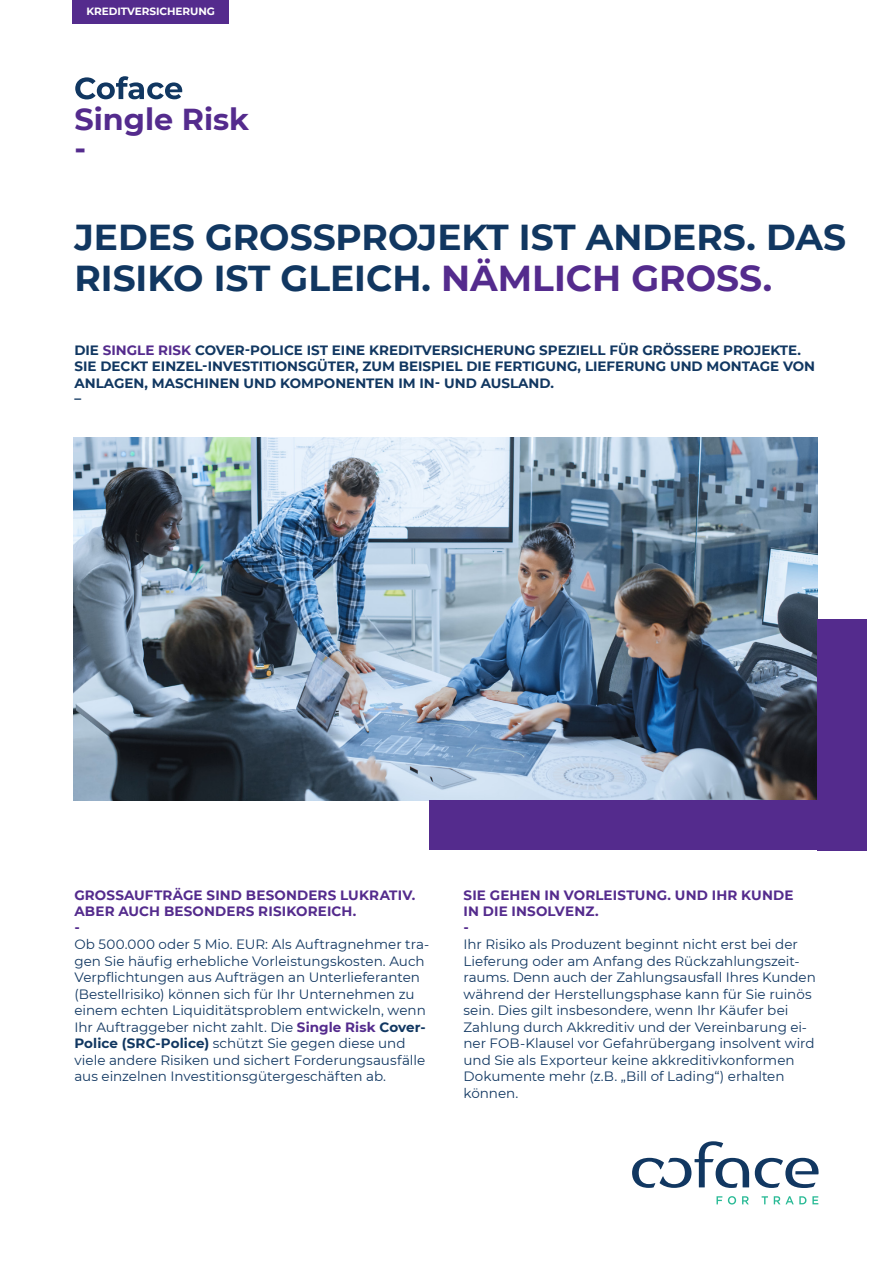
<style>
.page{position:relative;width:893px;height:1263px;background:#fff}
.page>*{position:absolute;margin:0;border:0;box-sizing:border-box;transform-origin:0 0}
.t1{font:700 36px/40.5px "Montserrat";color:#113761}
.t2{font:700 30.3px "Montserrat";color:#542b8d}
.t3{font:13.5px/16.5px "Montserrat";color:#113761}
.t4{font:700 13.5px/16.5px "Montserrat";color:#113761}
.t5{font:700 13.5px/16.5px "Montserrat";letter-spacing:.01em;color:#542b8d}
.t6{font:700 10.5px "Montserrat";letter-spacing:-.005em;color:#fff}
.s1{color:#542b8d}
.s2{font-weight:700;color:#542b8d}
.s3{font-weight:700}
</style>
<div class="page">
<svg style="left:755px;top:1158px;width:64px;height:30px"></svg>
<svg style="left:632px;top:1141px;width:117px;height:47px"></svg>
<svg style="left:716px;top:1196px;width:6px;height:8px"></svg>
<svg style="left:728px;top:1196px;width:8px;height:8px"></svg>
<svg style="left:742px;top:1196px;width:7px;height:8px"></svg>
<svg style="left:762px;top:1196px;width:6px;height:8px"></svg>
<svg style="left:774px;top:1196px;width:32px;height:8px"></svg>
<svg style="left:812px;top:1196px;width:6px;height:8px"></svg>
<img style="left:74px;top:437px;width:744px;height:363px">
<svg style="left:75px;top:76px;width:107px;height:23px"></svg>
<div style="left:818px;top:619px;width:49px;height:231px;background:#542b8d"></div>
<div style="left:429px;top:801px;width:438px;height:49px;background:#542b8d"></div>
<div style="left:72px;top:0;width:157px;height:23px;background:#542b8d"></div>
<p class="t6" style="left:86px;top:4px;width:130px">KREDITVERSICHERUNG</p>
<p class="t2" style="left:74px;top:97px;width:176px">Single Risk</p>
<p class="t2" style="left:75px;top:126px;width:13px">-</p>
<p class="t1" style="left:74px;top:215px;width:773px">JEDES GROSSPROJEKT IST ANDERS. DAS<br>RISIKO IST GLEICH. <span class="s1">NÄMLICH GROSS.</span></p>
<p class="t4" style="left:74px;top:341px;width:742px">DIE <span class="s1">SINGLE RISK</span> COVER-POLICE IST EINE KREDITVERSICHERUNG SPEZIELL FÜR GRÖSSERE PROJEKTE.<br>SIE DECKT EINZEL-INVESTITIONSGÜTER, ZUM BEISPIEL DIE FERTIGUNG, LIEFERUNG UND MONTAGE VON<br>ANLAGEN, MASCHINEN UND KOMPONENTEN IM IN- UND AUSLAND.</p>
<p class="t4" style="left:74px;top:391px;width:8px">–</p>
<p class="t5" style="left:74px;top:886px;width:342px">GROSSAUFTRÄGE SIND BESONDERS LUKRATIV.<br>ABER AUCH BESONDERS RISIKOREICH.</p>
<p class="t5" style="left:74px;top:919px;width:7px">-</p>
<p class="t3" style="left:74px;top:935px;width:357px">Ob 500.000 oder 5 Mio. EUR: Als Auftragnehmer tra&shy;gen Sie häufig erhebliche Vorleistungskosten. Auch Verpflichtungen aus Aufträgen an Unterlieferanten (Bestellrisiko) können sich für Ihr Unternehmen zu einem echten Liquiditätsproblem entwickeln, wenn Ihr Auftraggeber nicht zahlt. Die <span class="s2">Single Risk</span> <span class="s3">Cover-</span></p>
<p class="t3" style="left:74px;top:1034px;width:352px"><span class="s3">Police (SRC-Police)</span> schützt Sie gegen diese und viele andere Risiken und sichert Forderungsausfälle aus einzelnen Investitionsgütergeschäften ab.</p>
<p class="t5" style="left:463px;top:886px;width:331px">SIE GEHEN IN VORLEISTUNG. UND IHR KUNDE</p>
<p class="t5" style="left:463px;top:902px;width:137px">IN DIE INSOLVENZ.</p>
<p class="t5" style="left:463px;top:919px;width:7px">-</p>
<p class="t3" style="left:463px;top:935px;width:354px">Ihr Risiko als Produzent beginnt nicht erst bei der Lieferung oder am Anfang des Rückzahlungszeit&shy;raums. Denn auch der Zahlungsausfall Ihres Kunden während der Herstellungsphase kann für Sie ruinös sein. Dies gilt insbesondere, wenn Ihr Käufer bei Zahlung durch Akkreditiv und der Vereinbarung ei&shy;ner FOB-Klausel vor Gefahrübergang insolvent wird und Sie als Exporteur keine akkreditivkonformen Dokumente mehr (z.B. „Bill of Lading“) erhalten können.</p>
</div>
